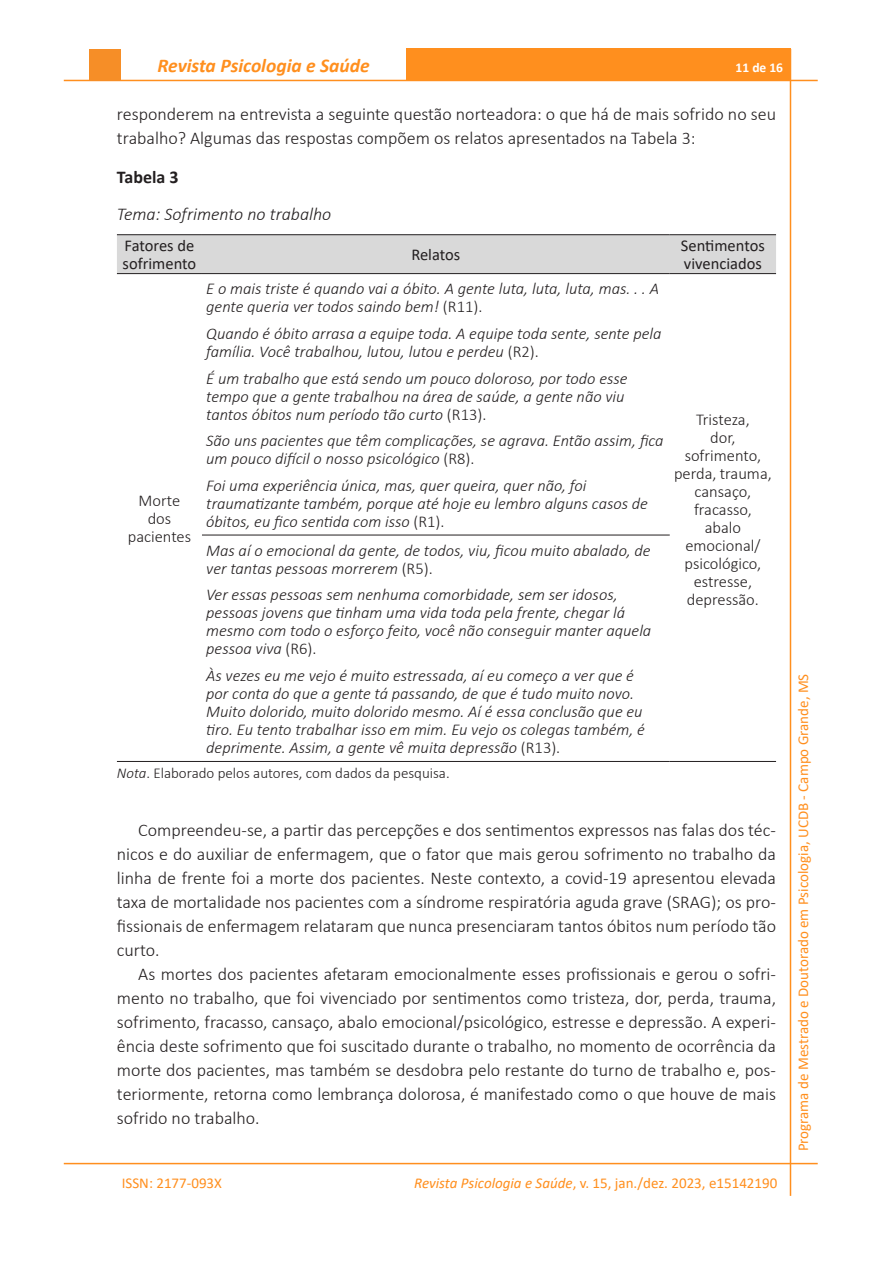
<style>
.page{position:relative;width:893px;height:1263px;background:#fff}
.page>*{position:absolute;margin:0;border:0;box-sizing:border-box;transform-origin:0 0}
.t1{font:italic 700 19.5px "Calibri";color:#ff8f1e}
.Corpo_do_texto{font:300 18px/24px "Calibri";color:#231f20;text-align:justify}
.Tabela2{font:italic 300 18px "Calibri";color:#231f20}
.Tabela1{font:700 18px "Calibri";color:#231f20}
.t2{font:italic 300 16.5px/18px "Calibri";color:#231f20}
.t3{font:300 16.5px/18px "Calibri";color:#231f20;text-align:center}
.t4{font:16.5px/18px "Calibri";color:#231f20}
.t5{font:15px "Calibri";color:#ff8f1e}
.Legenda{font:300 15px "Calibri";color:#231f20}
.t6{font:700 13.5px "Calibri";color:#fff}
.s1{color:#fff}
.s2{font-style:normal}
.s3{font-style:italic}
</style>
<div class="page">
<div style="left:406px;top:49px;width:384px;height:32px;background:#ff8f1e"></div>
<hr style="left:64px;top:80px;width:754px;height:1px;background:#ff8f1e">
<hr style="left:790px;top:49px;width:1px;height:1147px;background:#ff8f1e">
<hr style="left:64px;top:1163px;width:754px;height:1px;background:#ff8f1e">
<div style="left:89px;top:49px;width:32px;height:31px;background:#f68e27"></div>
<div style="left:117px;top:235px;width:659px;height:38px;background:#d9d9d9"></div>
<hr style="left:117px;top:234px;width:85px;height:1px;background:#231f20">
<hr style="left:202px;top:234px;width:468px;height:1px;background:#231f20">
<hr style="left:670px;top:234px;width:106px;height:1px;background:#231f20">
<hr style="left:117px;top:273px;width:85px;height:1px;background:#231f20">
<hr style="left:202px;top:273px;width:468px;height:1px;background:#231f20">
<hr style="left:670px;top:273px;width:106px;height:1px;background:#231f20">
<hr style="left:202px;top:535px;width:468px;height:1px;background:#231f20">
<hr style="left:117px;top:761px;width:85px;height:1px;background:#231f20">
<hr style="left:202px;top:761px;width:468px;height:1px;background:#231f20">
<hr style="left:670px;top:761px;width:106px;height:1px;background:#231f20">
<p class="t1" style="left:158px;top:52px;width:219px">Revista Psicologia e Saúde<span class="s1">.</span></p>
<p class="t6" style="left:736px;top:58px;width:49px">11 de 16</p>
<p class="Corpo_do_texto" style="left:117px;top:102px;width:661px">responderem na entrevista a seguinte questão norteadora: o que há de mais sofrido no seu trabalho? Algumas das respostas compõem os relatos apresentados na Tabela 3:</p>
<p class="Tabela1" style="left:117px;top:164px;width:63px">Tabela 3</p>
<p class="Tabela2" style="left:117px;top:203px;width:216px">Tema: Sofrimento no trabalho</p>
<p class="t4" style="left:123px;top:236px;width:75px">Fatores de sofrimento</p>
<p class="t4" style="left:411px;top:245px;width:50px">Relatos</p>
<p class="t4" style="left:681px;top:236px;width:85px">Sentimentos vivenciados</p>
<p class="t2" style="left:206px;top:280px;width:454px">E o mais triste é quando vai a óbito. A gente luta, luta, luta, mas. . . A gente queria ver todos saindo bem! <span class="s2">(R11).</span></p>
<p class="t2" style="left:206px;top:324px;width:457px">Quando é óbito arrasa a equipe toda. A equipe toda sente, sente pela família. Você trabalhou, lutou, lutou e perdeu <span class="s2">(R2).</span></p>
<p class="t2" style="left:206px;top:369px;width:423px">É um trabalho que está sendo um pouco doloroso, por todo esse tempo que a gente trabalhou na área de saúde, a gente não viu tantos óbitos num período tão curto <span class="s2">(R13).</span></p>
<p class="t2" style="left:206px;top:431px;width:459px">São uns pacientes que têm complicações, se agrava. Então assim, fica um pouco difícil o nosso psicológico <span class="s2">(R8).</span></p>
<p class="t2" style="left:206px;top:476px;width:443px">Foi uma experiência única, mas, quer queira, quer não, foi traumatizante também, porque até hoje eu lembro alguns casos de óbitos, eu fico sentida com isso <span class="s2">(R1).</span></p>
<p class="t3" style="left:139px;top:491px;width:43px">Morte</p>
<p class="t3" style="left:128px;top:509px;width:65px">dos pacientes</p>
<p class="t2" style="left:206px;top:541px;width:446px">Mas aí o emocional da gente, de todos, viu, ficou muito abalado, de ver tantas pessoas morrerem <span class="s2">(R5).</span></p>
<p class="t2" style="left:206px;top:586px;width:447px">Ver essas pessoas sem nenhuma comorbidade, sem ser idosos, pessoas jovens que tinham uma vida toda pela frente, chegar lá mesmo com todo o esforço feito, você não conseguir manter aquela pessoa viva <span class="s2">(R6).</span></p>
<p class="t2" style="left:206px;top:666px;width:440px">Às vezes eu me vejo é muito estressada, aí eu começo a ver que é por conta do que a gente tá passando, de que é tudo muito novo.<br>Muito dolorido, muito dolorido mesmo. Aí é essa conclusão que eu tiro. Eu tento trabalhar isso em mim. Eu vejo os colegas também, é deprimente. Assim, a gente vê muita depressão <span class="s2">(R13).</span></p>
<p class="Legenda" style="left:117px;top:764px;width:334px"><span class="s3">Nota</span>. Elaborado pelos autores, com dados da pesquisa.</p>
<p class="t3" style="left:696px;top:410px;width:55px">Tristeza,</p>
<p class="t3" style="left:710px;top:428px;width:27px">dor,</p>
<p class="t3" style="left:685px;top:446px;width:78px">sofrimento,</p>
<p class="t3" style="left:674px;top:464px;width:99px">perda, trauma,</p>
<p class="t3" style="left:695px;top:482px;width:58px">cansaço,</p>
<p class="t3" style="left:694px;top:500px;width:59px">fracasso,</p>
<p class="t3" style="left:685px;top:518px;width:77px">abalo emocional/</p>
<p class="t3" style="left:684px;top:554px;width:78px">psicológico,</p>
<p class="t3" style="left:687px;top:572px;width:74px">estresse, depressão.</p>
<p class="Corpo_do_texto" style="left:117px;top:818px;width:661px;text-indent:21px">Compreendeu-se, a partir das percepções e dos sentimentos expressos nas falas dos téc&shy;nicos e do auxiliar de enfermagem, que o fator que mais gerou sofrimento no trabalho da linha de frente foi a morte dos pacientes. Neste contexto, a covid-19 apresentou elevada taxa de mortalidade nos pacientes com a síndrome respiratória aguda grave (SRAG); os pro&shy;fissionais de enfermagem relataram que nunca presenciaram tantos óbitos num período tão curto.</p>
<p class="Corpo_do_texto" style="left:117px;top:962px;width:661px;text-indent:21px">As mortes dos pacientes afetaram emocionalmente esses profissionais e gerou o sofri&shy;mento no trabalho, que foi vivenciado por sentimentos como tristeza, dor, perda, trauma, sofrimento, fracasso, cansaço, abalo emocional/psicológico, estresse e depressão. A experi&shy;ência deste sofrimento que foi suscitado durante o trabalho, no momento de ocorrência da morte dos pacientes, mas também se desdobra pelo restante do turno de trabalho e, pos&shy;teriormente, retorna como lembrança dolorosa, é manifestado como o que houve de mais sofrido no trabalho.</p>
<p class="t5" style="left:122px;top:1173px;width:102px">ISSN: 2177-093X</p>
<p class="t5" style="left:414px;top:1173px;width:365px"><span class="s3">Revista Psicologia e Saúde</span>, v. 15, jan./dez. 2023, e15142190</p>
<p class="t5" style="left:793px;top:1151px;width:479px;rotate:-90deg">Programa de Mestrado e Doutorado em Psicologia, UCDB - Campo Grande, MS</p>
</div>
